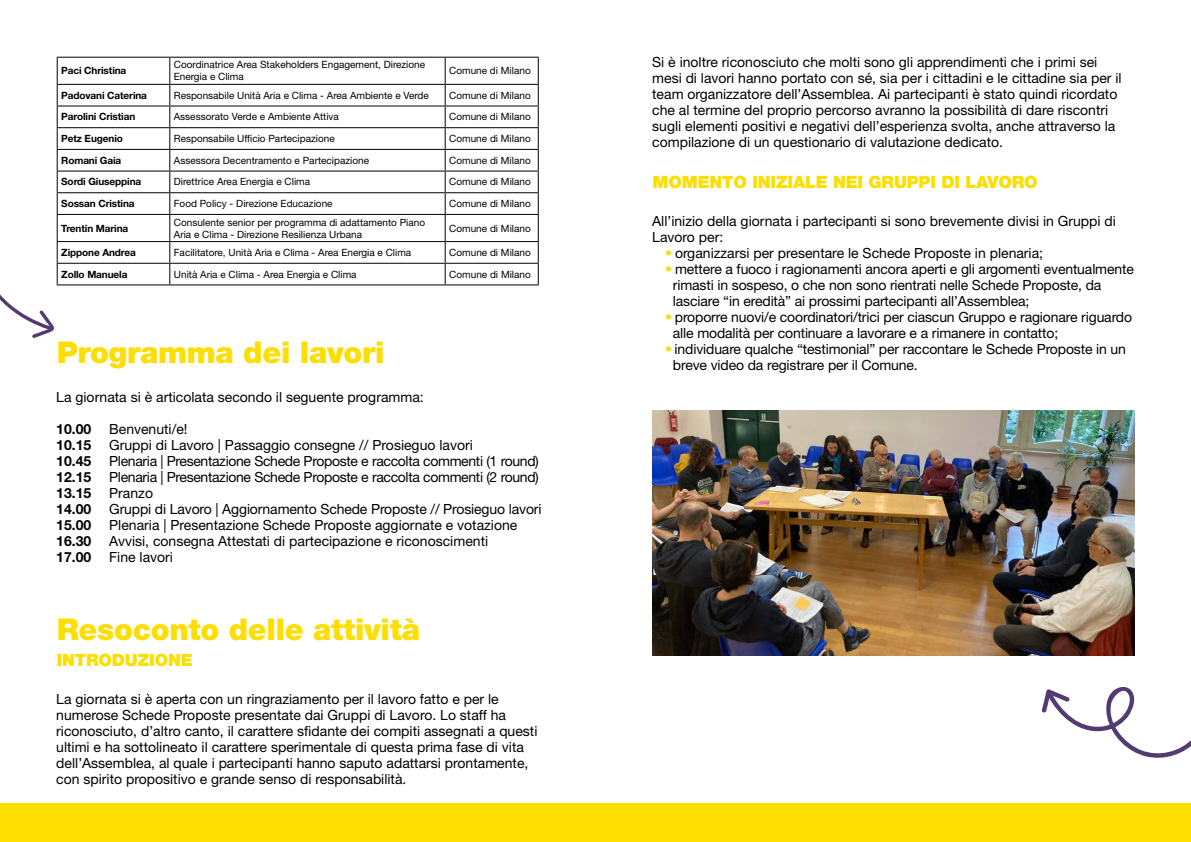
<style>
.page{position:relative;width:1191px;height:842px;background:#fff}
.page>*{position:absolute;margin:0;border:0;box-sizing:border-box;transform-origin:0 0}
.t1{font:900 30px "Helvetica Neue LT Std";letter-spacing:-.01em;color:#fcde03}
.t2{font:900 17px "Helvetica Neue LT Std";letter-spacing:-.01em;color:#fcde03}
.t3{font:14px/16px "Helvetica Neue LT Std";color:#000}
.t4{font:14px "Helvetica Neue LT Std";letter-spacing:-.025em;color:#000}
.t5{font:700 14px "Helvetica Neue LT Std";color:#000}
.t6{font:10px/12px "Helvetica Neue LT Std";color:#000}
.t7{font:700 10px "Helvetica Neue LT Std";letter-spacing:-.01em;color:#000}
.s1{font-family:"Univers LT Std";color:#fcde03}
</style>
<div class="page">
<div style="left:0;top:803px;width:1191px;height:39px;background:#fcde03"></div>
<hr style="left:57px;top:57px;width:113px;height:1px;background:#000">
<hr style="left:170px;top:57px;width:275px;height:1px;background:#000">
<hr style="left:445px;top:57px;width:94px;height:1px;background:#000">
<hr style="left:57px;top:84px;width:113px;height:1px;background:#000">
<hr style="left:170px;top:84px;width:275px;height:1px;background:#000">
<hr style="left:445px;top:84px;width:94px;height:1px;background:#000">
<hr style="left:57px;top:106px;width:113px;height:1px;background:#000">
<hr style="left:170px;top:106px;width:275px;height:1px;background:#000">
<hr style="left:445px;top:106px;width:94px;height:1px;background:#000">
<hr style="left:57px;top:127px;width:113px;height:1px;background:#000">
<hr style="left:170px;top:127px;width:275px;height:1px;background:#000">
<hr style="left:445px;top:127px;width:94px;height:1px;background:#000">
<hr style="left:57px;top:149px;width:113px;height:1px;background:#000">
<hr style="left:170px;top:149px;width:275px;height:1px;background:#000">
<hr style="left:445px;top:149px;width:94px;height:1px;background:#000">
<hr style="left:57px;top:171px;width:113px;height:1px;background:#000">
<hr style="left:170px;top:171px;width:275px;height:1px;background:#000">
<hr style="left:445px;top:171px;width:94px;height:1px;background:#000">
<hr style="left:57px;top:192px;width:113px;height:1px;background:#000">
<hr style="left:170px;top:192px;width:275px;height:1px;background:#000">
<hr style="left:445px;top:192px;width:94px;height:1px;background:#000">
<hr style="left:57px;top:214px;width:113px;height:1px;background:#000">
<hr style="left:170px;top:214px;width:275px;height:1px;background:#000">
<hr style="left:445px;top:214px;width:94px;height:1px;background:#000">
<hr style="left:57px;top:241px;width:113px;height:1px;background:#000">
<hr style="left:170px;top:241px;width:275px;height:1px;background:#000">
<hr style="left:445px;top:241px;width:94px;height:1px;background:#000">
<hr style="left:57px;top:263px;width:113px;height:1px;background:#000">
<hr style="left:170px;top:263px;width:275px;height:1px;background:#000">
<svg style="left:169px;top:58px;width:1px;height:226px"></svg>
<hr style="left:445px;top:263px;width:94px;height:1px;background:#000">
<svg style="left:445px;top:58px;width:1px;height:226px"></svg>
<svg style="left:538px;top:58px;width:1px;height:226px"></svg>
<hr style="left:57px;top:284px;width:113px;height:1px;background:#000">
<hr style="left:170px;top:284px;width:275px;height:1px;background:#000">
<hr style="left:445px;top:284px;width:94px;height:1px;background:#000">
<img style="left:652px;top:411px;width:482px;height:244px">
<svg style="left:0;top:58px;width:58px;height:280px"></svg>
<svg style="left:1041px;top:687px;width:150px;height:71px"></svg>
<p class="t7" style="left:61px;top:65px;width:67px">Paci Christina</p>
<p class="t6" style="left:174px;top:59px;width:253px">Coordinatrice Area Stakeholders Engagement, Direzione<br>Energia e Clima</p>
<p class="t6" style="left:449px;top:65px;width:83px">Comune di Milano</p>
<p class="t7" style="left:61px;top:89px;width:87px">Padovani Caterina</p>
<p class="t6" style="left:174px;top:89px;width:257px">Responsabile Unità Aria e Clima - Area Ambiente e Verde</p>
<p class="t6" style="left:449px;top:89px;width:83px">Comune di Milano</p>
<p class="t7" style="left:61px;top:111px;width:76px">Parolini Cristian</p>
<p class="t6" style="left:174px;top:111px;width:167px">Assessorato Verde e Ambiente Attiva</p>
<p class="t6" style="left:449px;top:111px;width:83px">Comune di Milano</p>
<p class="t7" style="left:61px;top:132px;width:63px">Petz Eugenio</p>
<p class="t6" style="left:174px;top:132px;width:162px">Responsabile Ufficio Partecipazione</p>
<p class="t6" style="left:449px;top:132px;width:83px">Comune di Milano</p>
<p class="t7" style="left:61px;top:154px;width:62px">Romani Gaia</p>
<p class="t6" style="left:174px;top:154px;width:197px">Assessora Decentramento e Partecipazione</p>
<p class="t6" style="left:449px;top:154px;width:83px">Comune di Milano</p>
<p class="t7" style="left:61px;top:176px;width:81px">Sordi Giuseppina</p>
<p class="t6" style="left:174px;top:176px;width:138px">Direttrice Area Energia e Clima</p>
<p class="t6" style="left:449px;top:176px;width:83px">Comune di Milano</p>
<p class="t7" style="left:61px;top:197px;width:75px">Sossan Cristina</p>
<p class="t6" style="left:174px;top:197px;width:160px">Food Policy - Direzione Educazione</p>
<p class="t6" style="left:449px;top:197px;width:83px">Comune di Milano</p>
<p class="t7" style="left:61px;top:222px;width:69px">Trentin Marina</p>
<p class="t6" style="left:174px;top:216px;width:253px">Consulente senior per programma di adattamento Piano<br>Aria e Clima - Direzione Resilienza Urbana</p>
<p class="t6" style="left:449px;top:222px;width:83px">Comune di Milano</p>
<p class="t7" style="left:61px;top:246px;width:76px">Zippone Andrea</p>
<p class="t6" style="left:174px;top:246px;width:239px">Facilitatore, Unità Aria e Clima - Area Energia e Clima</p>
<p class="t6" style="left:449px;top:246px;width:83px">Comune di Milano</p>
<p class="t7" style="left:61px;top:268px;width:68px">Zollo Manuela</p>
<p class="t6" style="left:174px;top:268px;width:184px">Unità Aria e Clima - Area Energia e Clima</p>
<p class="t6" style="left:449px;top:268px;width:83px">Comune di Milano</p>
<h1 class="t1" style="left:57px;top:335px;width:329px">Programma dei lavori</h1>
<p class="t3" style="left:56px;top:388px;width:369px">La giornata si è articolata secondo il seguente programma:</p>
<p class="t5" style="left:56px;top:420px;width:37px">10.00</p>
<p class="t3" style="left:109px;top:420px;width:80px">Benvenuti/e!</p>
<p class="t5" style="left:56px;top:436px;width:37px">10.15</p>
<p class="t3" style="left:109px;top:436px;width:365px">Gruppi di Lavoro | Passaggio consegne // Prosieguo lavori</p>
<p class="t5" style="left:56px;top:452px;width:37px">10.45</p>
<p class="t4" style="left:109px;top:452px;width:431px">Plenaria | Presentazione Schede Proposte e raccolta commenti (1 round)</p>
<p class="t5" style="left:56px;top:468px;width:37px">12.15</p>
<p class="t4" style="left:109px;top:468px;width:431px">Plenaria | Presentazione Schede Proposte e raccolta commenti (2 round)</p>
<p class="t5" style="left:56px;top:484px;width:37px">13.15</p>
<p class="t3" style="left:109px;top:484px;width:45px">Pranzo</p>
<p class="t5" style="left:56px;top:500px;width:37px">14.00</p>
<p class="t3" style="left:109px;top:500px;width:434px">Gruppi di Lavoro | Aggiornamento Schede Proposte // Prosieguo lavori</p>
<p class="t5" style="left:56px;top:516px;width:37px">15.00</p>
<p class="t3" style="left:109px;top:516px;width:410px">Plenaria | Presentazione Schede Proposte aggiornate e votazione</p>
<p class="t5" style="left:56px;top:532px;width:37px">16.30</p>
<p class="t3" style="left:109px;top:532px;width:380px">Avvisi, consegna Attestati di partecipazione e riconoscimenti</p>
<p class="t5" style="left:56px;top:548px;width:37px">17.00</p>
<p class="t3" style="left:109px;top:548px;width:65px">Fine lavori</p>
<h1 class="t1" style="left:57px;top:611px;width:365px">Resoconto delle attività</h1>
<p class="t2" style="left:57px;top:649px;width:138px">INTRODUZIONE</p>
<p class="t3" style="left:56px;top:691px;width:483px">La giornata si è aperta con un ringraziamento per il lavoro fatto e per le numerose Schede Proposte presentate dai Gruppi di Lavoro. Lo staff ha riconosciuto, d’altro canto, il carattere sfidante dei compiti assegnati a questi ultimi e ha sottolineato il carattere sperimentale di questa prima fase di vita dell’Assemblea, al quale i partecipanti hanno saputo adattarsi prontamente, con spirito propositivo e grande senso di responsabilità.</p>
<p class="t3" style="left:652px;top:54px;width:471px">Si è inoltre riconosciuto che molti sono gli apprendimenti che i primi sei mesi di lavori hanno portato con sé, sia per i cittadini e le cittadine sia per il team organizzatore dell’Assemblea. Ai partecipanti è stato quindi ricordato che al termine del proprio percorso avranno la possibilità di dare riscontri sugli elementi positivi e negativi dell’esperienza svolta, anche attraverso la compilazione di un questionario di valutazione dedicato.</p>
<p class="t2" style="left:652px;top:171px;width:387px">MOMENTO INIZIALE NEI GRUPPI DI LAVORO</p>
<p class="t3" style="left:652px;top:213px;width:465px">All’inizio della giornata i partecipanti si sono brevemente divisi in Gruppi di<br>Lavoro per:</p>
<p class="t3" style="left:666px;top:245px;width:378px"><span class="s1">•</span> organizzarsi per presentare le Schede Proposte in plenaria;</p>
<p class="t3" style="left:673px;top:261px;width:462px;text-indent:-7px"><span class="s1">•</span> mettere a fuoco i ragionamenti ancora aperti e gli argomenti eventualmente rimasti in sospeso, o che non sono rientrati nelle Schede Proposte, da lasciare “in eredità” ai prossimi partecipanti all’Assemblea;</p>
<p class="t3" style="left:673px;top:309px;width:461px;text-indent:-7px"><span class="s1">•</span> proporre nuovi/e coordinatori/trici per ciascun Gruppo e ragionare riguardo alle modalità per continuare a lavorare e a rimanere in contatto;</p>
<p class="t3" style="left:673px;top:341px;width:454px;text-indent:-7px"><span class="s1">•</span> individuare qualche “testimonial” per raccontare le Schede Proposte in un breve video da registrare per il Comune.</p>
</div>
